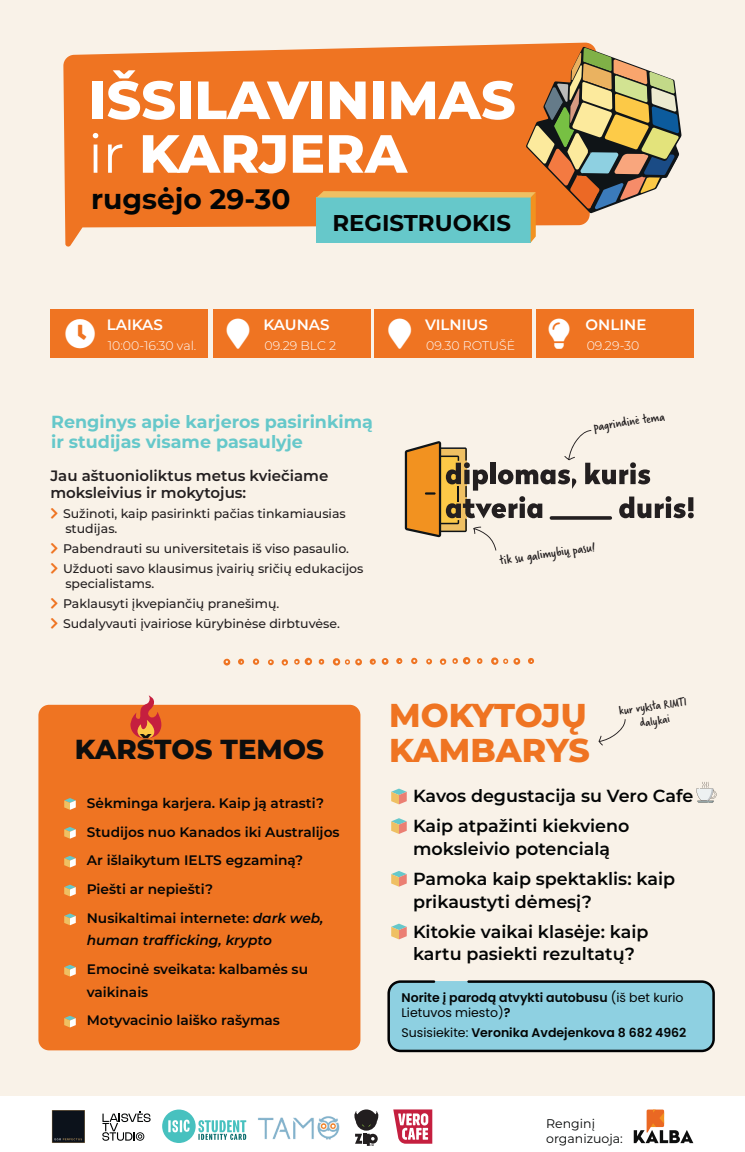
<style>
.page{position:relative;width:745px;height:1152px;background:#fff}
.page>*{position:absolute;margin:0;border:0;box-sizing:border-box;transform-origin:0 0}
.t1{font:800 53.62px/53.6px "Montserrat";color:#fff}
.t2{font:800 33px/35.2px "Montserrat";letter-spacing:-.005em;color:#ef7422}
.t3{font:700 28.12px "Montserrat";color:#030505}
.t4{font:800 27.5px "Montserrat";color:#0d0e0e}
.t5{font:700 22.75px "Montserrat";color:#030505}
.t6{font:600 17.5px/30px "Montserrat";color:#030505}
.t7{font:700 17.5px/20px "Montserrat";color:#66c8ca}
.t8{font:600 15px/17.5px "Montserrat";color:#231f20}
.t9{font:600 15px "Montserrat";color:#fff}
.t10{font:600 13.75px/28.8px "Montserrat";color:#030505}
.t11{font:italic 600 13.75px "Montserrat";color:#030505}
.t12{font:13.38px "Verveine";color:#231f20}
.t13{font:500 12.5px/20px "Montserrat";color:#231f20}
.t14{font:600 12.5px/15px "Poppins";color:#030505}
.t15{font:300 12.5px "Montserrat";color:#fff}
.t16{font:12.5px/15px "Verveine";color:#231f20;text-align:center}
.t17{font:12.5px/15px "Montserrat";color:#030505}
.s1{font-weight:400}
.s2{font-style:italic}
</style>
<div class="page">
<div style="left:0;top:0;width:744px;height:1152px;background:#f9f2e8"></div>
<svg style="left:63px;top:42px;width:531px;height:205px;fill:#ef7422"></svg>
<svg style="left:316px;top:47px;width:365px;height:196px;background:#c8935d"></svg>
<div style="left:374px;top:309px;width:157px;height:49px;background:#ef7422"></div>
<div style="left:536px;top:309px;width:157px;height:49px;background:#ef7422"></div>
<svg style="left:223px;top:658px;width:8px;height:8px"></svg>
<svg style="left:238px;top:658px;width:6px;height:7px"></svg>
<svg style="left:253px;top:658px;width:6px;height:7px"></svg>
<svg style="left:268px;top:659px;width:6px;height:6px"></svg>
<svg style="left:332px;top:658px;width:30px;height:8px"></svg>
<svg style="left:281px;top:658px;width:44px;height:7px"></svg>
<svg style="left:369px;top:658px;width:20px;height:7px"></svg>
<svg style="left:396px;top:658px;width:6px;height:6px"></svg>
<svg style="left:411px;top:657px;width:6px;height:7px"></svg>
<svg style="left:426px;top:658px;width:6px;height:6px"></svg>
<svg style="left:491px;top:657px;width:29px;height:8px"></svg>
<svg style="left:528px;top:658px;width:6px;height:6px"></svg>
<svg style="left:439px;top:657px;width:44px;height:8px"></svg>
<div style="left:0;top:1095px;width:744px;height:56px;background:#fff"></div>
<svg style="left:633px;top:1109px;width:60px;height:34px"></svg>
<svg style="left:354px;top:1109px;width:25px;height:37px"></svg>
<img style="left:258px;top:1116px;width:82px;height:24px">
<svg style="left:102px;top:1111px;width:48px;height:29px"></svg>
<svg style="left:52px;top:1110px;width:33px;height:33px"></svg>
<div style="left:50px;top:309px;width:158px;height:49px;background:#ef7422"></div>
<div style="left:212px;top:309px;width:158px;height:49px;background:#ef7422"></div>
<svg style="left:404px;top:430px;width:289px;height:121px"></svg>
<div style="left:38px;top:705px;width:322px;height:345px;background:#ef7422;border-radius:11px"></div>
<svg style="left:130px;top:695px;width:32px;height:43px"></svg>
<svg style="left:64px;top:798px;width:12px;height:12px"></svg>
<svg style="left:64px;top:913px;width:12px;height:12px"></svg>
<svg style="left:64px;top:827px;width:12px;height:11px"></svg>
<svg style="left:64px;top:856px;width:12px;height:11px"></svg>
<svg style="left:64px;top:884px;width:12px;height:12px"></svg>
<svg style="left:64px;top:965px;width:12px;height:11px"></svg>
<svg style="left:64px;top:1015px;width:12px;height:12px"></svg>
<svg style="left:598px;top:719px;width:27px;height:27px"></svg>
<svg style="left:391px;top:788px;width:15px;height:16px"></svg>
<svg style="left:391px;top:818px;width:15px;height:16px"></svg>
<svg style="left:391px;top:871px;width:15px;height:15px"></svg>
<svg style="left:391px;top:923px;width:15px;height:16px"></svg>
<svg style="left:387px;top:980px;width:327px;height:72px;background:#84c1d0"></svg>
<svg style="left:696px;top:782px;width:20px;height:20px"></svg>
<svg style="left:198px;top:1120px;width:48px;height:19px"></svg>
<div style="left:162px;top:1109px;width:33px;height:34px;background:#47c1bf;border-radius:50%"></div>
<svg style="left:168px;top:1119px;width:21px;height:13px"></svg>
<svg style="left:393px;top:1109px;width:39px;height:34px"></svg>
<h1 class="t1" style="left:88px;top:70px;width:428px">IŠSILAVINIMAS <span class="s1">ir</span> KARJERA</h1>
<h3 class="t3" style="left:91px;top:179px;width:201px">rugsėjo 29-30</h3>
<h3 class="t5" style="left:332px;top:206px;width:180px">REGISTRUOKIS</h3>
<p class="t9" style="left:107px;top:314px;width:58px">LAIKAS</p>
<p class="t15" style="left:108px;top:337px;width:90px">10:00-16:30 val.</p>
<p class="t9" style="left:263px;top:314px;width:68px">KAUNAS</p>
<p class="t15" style="left:264px;top:337px;width:73px">09.29 BLC 2</p>
<p class="t9" style="left:425px;top:314px;width:64px">VILNIUS</p>
<p class="t15" style="left:426px;top:337px;width:90px">09.30 ROTUŠĖ</p>
<p class="t9" style="left:585px;top:314px;width:62px">ONLINE</p>
<p class="t15" style="left:586px;top:337px;width:54px">09.29-30</p>
<h3 class="t7" style="left:51px;top:411px;width:323px">Renginys apie karjeros pasirinkimą ir studijas visame pasaulyje</h3>
<p class="t12" style="left:592px;top:417px;width:73px;rotate:-8deg">pagrindinė tema</p>
<p class="t8" style="left:50px;top:466px;width:279px">Jau aštuonioliktus metus kviečiame moksleivius ir mokytojus:</p>
<p class="t13" style="left:63px;top:506px;width:284px;line-height:15px">Sužinoti, kaip pasirinkti pačias tinkamiausias studijas.</p>
<p class="t13" style="left:63px;top:538px;width:302px">Pabendrauti su universitetais iš viso pasaulio.<br>Užduoti savo klausimus įvairių sričių edukacijos</p>
<p class="t13" style="left:63px;top:573px;width:278px">specialistams.<br>Paklausyti įkvepiančių pranešimų.<br>Sudalyvauti įvairiose kūrybinėse dirbtuvėse.</p>
<h3 class="t4" style="left:75px;top:729px;width:250px">KARŠTOS TEMOS</h3>
<p class="t10" style="left:87px;top:788px;width:254px">Sėkminga karjera. Kaip ją atrasti?<br>Studijos nuo Kanados iki Australijos<br>Ar išlaikytum IELTS egzaminą?<br>Piešti ar nepiešti?<br>Nusikaltimai internete: <span class="s2">dark web,</span></p>
<p class="t11" style="left:87px;top:930px;width:187px">human trafficking, krypto</p>
<p class="t10" style="left:87px;top:957px;width:222px;line-height:22.5px">Emocinė sveikata: kalbamės su vaikinais</p>
<p class="t10" style="left:87px;top:1005px;width:194px">Motyvacinio laiško rašymas</p>
<p class="t12" style="left:498px;top:551px;width:98px;rotate:-8deg">tik su galimybių pasu!</p>
<h2 class="t2" style="left:389px;top:696px;width:202px">MOKYTOJŲ<br>KAMBARYS</h2>
<p class="t16" style="left:617px;top:703px;width:69px;rotate:-8deg">kur vyksta RIMTI dalykai</p>
<h3 class="t6" style="left:413px;top:780px;width:282px">Kavos degustacija su Vero Cafe<br>Kaip atpažinti kiekvieno</h3>
<h3 class="t6" style="left:413px;top:833px;width:263px">moksleivio potencialą<br>Pamoka kaip spektaklis: kaip</h3>
<h3 class="t6" style="left:413px;top:885px;width:237px">prikaustyti dėmesį?<br>Kitokie vaikai klasėje: kaip</h3>
<h3 class="t6" style="left:413px;top:938px;width:223px">kartu pasiekti rezultatų?</h3>
<p class="t14" style="left:401px;top:989px;width:283px">Norite į parodą atvykti autobusu <span class="s1">(iš bet kurio<br>Lietuvos miesto)</span>?</p>
<p class="t14" style="left:401px;top:1024px;width:286px"><span class="s1">Susisiekite:</span> Veronika Avdejenkova 8 682 4962</p>
<p class="t17" style="left:546px;top:1115px;width:78px">Renginį organizuoja:</p>
</div>
